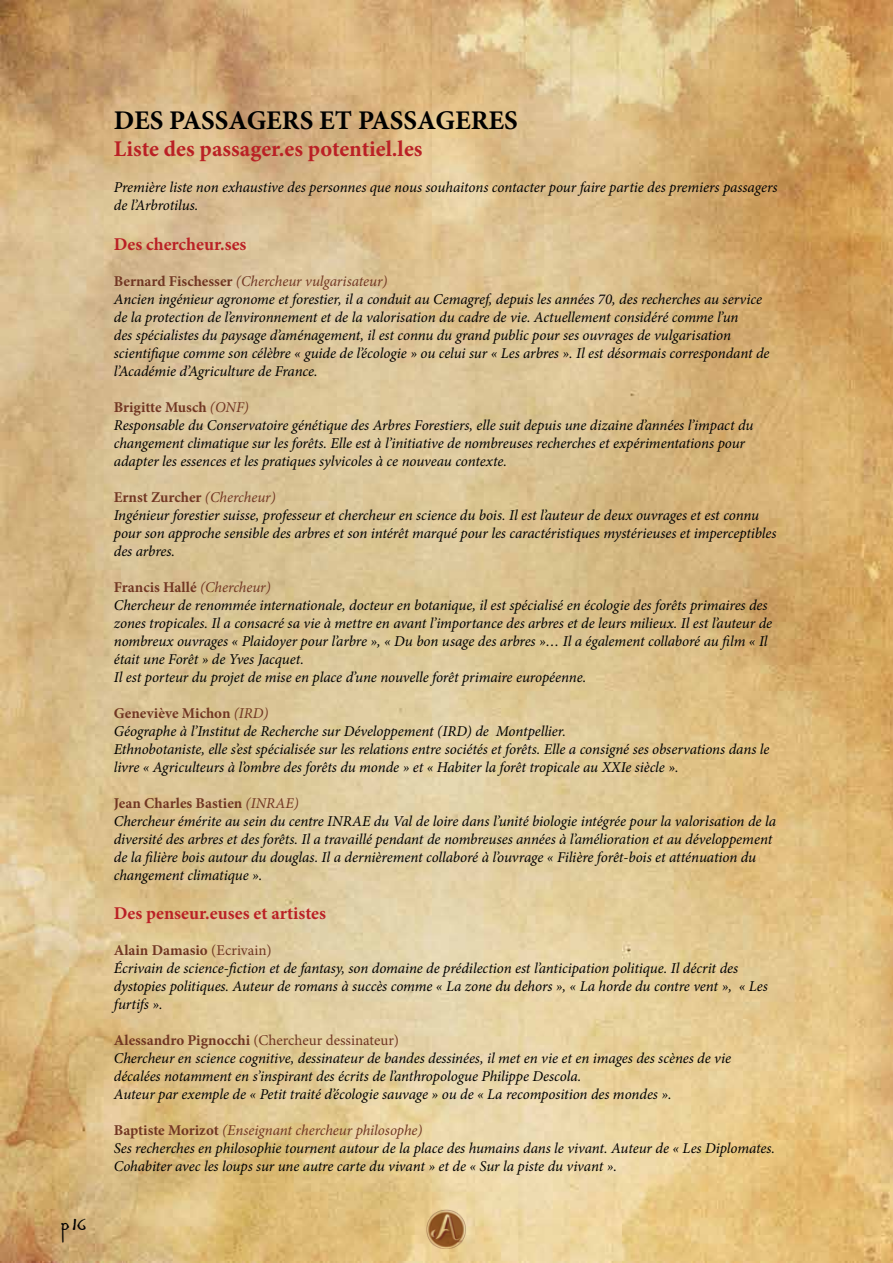
<style>
.page{position:relative;width:893px;height:1263px;background:#fff}
.page>*{position:absolute;margin:0;border:0;box-sizing:border-box;transform-origin:0 0}
.t1{font:700 27px "Minion Pro";color:#000}
.t2{font:700 22.5px "Minion Pro";color:#ba2025}
.t3{font:22.5px "Leonardo Hand F";color:#000}
.t4{font:700 18px "Minion Pro";color:#ba2025}
.t5{font:italic 15px/18px "Minion Pro";letter-spacing:-.01em;color:#000}
.s1{font-size:30px}
.s2{font-weight:700;font-style:normal;color:#713623}
.s3{color:#713623}
.s4{font-style:normal;color:#713623}
</style>
<div class="page">
<img style="left:0;top:0;width:893px;height:1263px">
<img style="left:427px;top:1209px;width:39px;height:39px">
<h2 class="t3" style="left:61px;top:1209px;width:26px"><span class="s1">p</span>16</h2>
<h1 class="t1" style="left:114px;top:101px;width:406px">DES PASSAGERS ET PASSAGERES</h1>
<h2 class="t2" style="left:114px;top:133px;width:310px">Liste des passager.es potentiel.les</h2>
<p class="t5" style="left:114px;top:178px;width:665px">Première liste non exhaustive des personnes que nous souhaitons contacter pour faire partie des premiers passagers de l’Arbrotilus.</p>
<p class="t4" style="left:114px;top:231px;width:134px">Des chercheur.ses</p>
<p class="t5" style="left:114px;top:272px;width:657px"><span class="s2">Bernard Fischesser</span> <span class="s3">(Chercheur vulgarisateur)<br></span>Ancien ingénieur agronome et forestier, il a conduit au Cemagref, depuis les années 70, des recherches au service de la protection de l’environnement et de la valorisation du cadre de vie. Actuellement considéré comme l’un<br>des spécialistes du paysage d’aménagement, il est connu du grand public pour ses ouvrages de vulgarisation scientifique comme son célèbre « guide de l’écologie » ou celui sur « Les arbres ». Il est désormais correspondant de l’Académie d’Agriculture de France.</p>
<p class="t5" style="left:114px;top:398px;width:641px"><span class="s2">Brigitte Musch</span> <span class="s3">(ONF)<br></span>Responsable du Conservatoire génétique des Arbres Forestiers, elle suit depuis une dizaine d’années l’impact du changement climatique sur les forêts. Elle est à l’initiative de nombreuses recherches et expérimentations pour adapter les essences et les pratiques sylvicoles à ce nouveau contexte.</p>
<p class="t5" style="left:114px;top:488px;width:664px"><span class="s2">Ernst Zurcher</span> <span class="s3">(Chercheur)<br></span>Ingénieur forestier suisse, professeur et chercheur en science du bois. Il est l’auteur de deux ouvrages et est connu pour son approche sensible des arbres et son intérêt marqué pour les caractéristiques mystérieuses et imperceptibles des arbres.</p>
<p class="t5" style="left:114px;top:578px;width:660px"><span class="s2">Francis Hallé</span> <span class="s3">(Chercheur)<br></span>Chercheur de renommée internationale, docteur en botanique, il est spécialisé en écologie des forêts primaires des zones tropicales. Il a consacré sa vie à mettre en avant l’importance des arbres et de leurs milieux. Il est l’auteur de nombreux ouvrages « Plaidoyer pour l’arbre », « Du bon usage des arbres »… Il a également collaboré au film « Il était une Forêt » de Yves Jacquet.<br>Il est porteur du projet de mise en place d’une nouvelle forêt primaire européenne.</p>
<p class="t5" style="left:114px;top:704px;width:657px"><span class="s2">Geneviève Michon</span> <span class="s3">(IRD)<br></span>Géographe à l’Institut de Recherche sur Développement (IRD) de Montpellier.<br>Ethnobotaniste, elle s’est spécialisée sur les relations entre sociétés et forêts. Elle a consigné ses observations dans le livre « Agriculteurs à l’ombre des forêts du monde » et « Habiter la forêt tropicale au XXIe siècle ».</p>
<p class="t5" style="left:114px;top:794px;width:664px"><span class="s2">Jean Charles Bastien</span> <span class="s3">(INRAE)<br></span>Chercheur émérite au sein du centre INRAE du Val de loire dans l’unité biologie intégrée pour la valorisation de la diversité des arbres et des forêts. Il a travaillé pendant de nombreuses années à l’amélioration et au développement de la filière bois autour du douglas. Il a dernièrement collaboré à l’ouvrage « Filière forêt-bois et atténuation du changement climatique ».</p>
<p class="t4" style="left:114px;top:901px;width:214px">Des penseur.euses et artistes</p>
<p class="t5" style="left:114px;top:941px;width:655px"><span class="s2">Alain Damasio</span> <span class="s4">(Ecrivain)<br></span>Écrivain de science-fiction et de fantasy, son domaine de prédilection est l’anticipation politique. Il décrit des dystopies politiques. Auteur de romans à succès comme « La zone du dehors », « La horde du contre vent », « Les furtifs ».</p>
<p class="t5" style="left:114px;top:1031px;width:619px"><span class="s2">Alessandro Pignocchi</span> <span class="s4">(Chercheur dessinateur)<br></span>Chercheur en science cognitive, dessinateur de bandes dessinées, il met en vie et en images des scènes de vie décalées notamment en s’inspirant des écrits de l’anthropologue Philippe Descola.<br>Auteur par exemple de « Petit traité d’écologie sauvage » ou de « La recomposition des mondes ».</p>
<p class="t5" style="left:114px;top:1121px;width:663px"><span class="s2">Baptiste Morizot</span> <span class="s3">(Enseignant chercheur philosophe)<br></span>Ses recherches en philosophie tournent autour de la place des humains dans le vivant. Auteur de « Les Diplomates.<br>Cohabiter avec les loups sur une autre carte du vivant » et de « Sur la piste du vivant ».</p>
</div>
